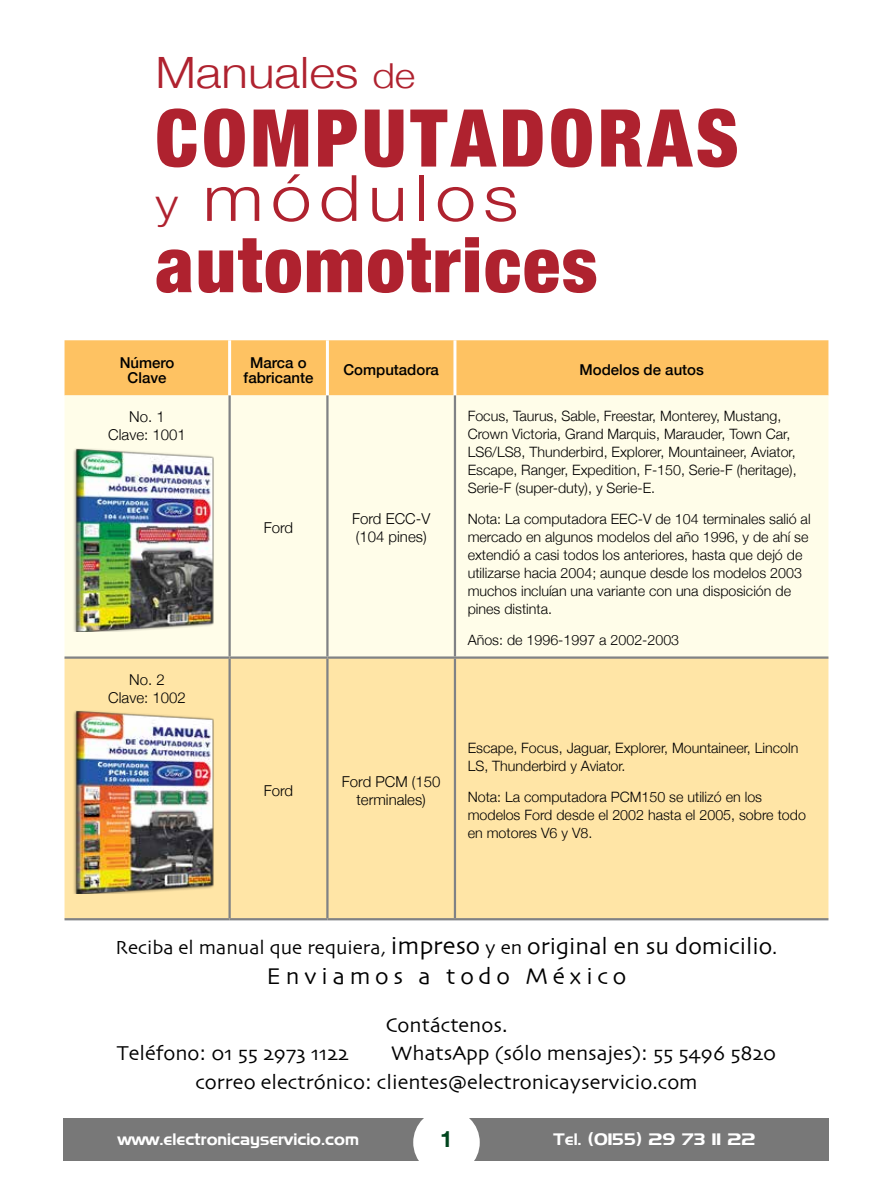
<style>
.page{position:relative;width:893px;height:1191px;background:#fff}
.page>*{position:absolute;margin:0;border:0;box-sizing:border-box;transform-origin:0 0}
.t1{font:900 condensed 79.8px "Helvetica Neue";letter-spacing:.05em;color:#af222f}
.t2{font:900 condensed 77.1px "Helvetica Neue";letter-spacing:.025em;color:#af222f}
.t3{font:300 63.9px "Helvetica Neue";letter-spacing:.1em;color:#af222f;scale:1.14 1}
.t4{font:300 43.2px "Helvetica Neue";color:#af222f;scale:1.14 1}
.t5{font:23.7px "Skia";letter-spacing:.2em;color:#000}
.t6{font:700 22.5px "Helvetica Neue";color:#00451e}
.t7{font:21px/28.5px "Skia";color:#000}
.t8{font:19.8px "Skia";color:#000}
.t9{font:16.5px "Denmark";color:#fff}
.t10{font:300 15px/18px "Helvetica Neue";color:#000;text-align:center}
.t11{font:500 15px/15px "Helvetica Neue";color:#000;text-align:center}
.t12{font:300 14.25px/18px "Helvetica Neue";color:#000}
.s1{font-size:34.35px}
.s2{font-size:43.2px}
.s3{font-size:25.05px}
.s4{font-size:23.7px}
</style>
<div class="page">
<div style="left:64px;top:1118px;width:765px;height:43px;background:#787878"></div>
<div style="left:413px;top:1109px;width:67px;height:66px;background:#fff;border-radius:50%"></div>
<div style="left:65px;top:340px;width:763px;height:55px;background:#fec262"></div>
<div style="left:65px;top:395px;width:763px;height:261px;background:#fffde9"></div>
<div style="left:65px;top:658px;width:763px;height:260px;background:#ffe5a6"></div>
<hr style="left:228px;top:340px;width:3px;height:55px;background:#fff">
<hr style="left:326px;top:340px;width:3px;height:55px;background:#fff">
<hr style="left:453px;top:340px;width:3px;height:55px;background:#fff">
<hr style="left:228px;top:395px;width:3px;height:261px;background:#808285">
<hr style="left:326px;top:395px;width:3px;height:261px;background:#808285">
<hr style="left:454px;top:395px;width:2px;height:261px;background:#808285">
<hr style="left:65px;top:656px;width:165px;height:2px;background:#808285">
<hr style="left:230px;top:656px;width:97px;height:2px;background:#808285">
<hr style="left:228px;top:658px;width:3px;height:260px;background:#808285">
<hr style="left:327px;top:656px;width:128px;height:2px;background:#808285">
<hr style="left:326px;top:658px;width:3px;height:260px;background:#808285">
<hr style="left:455px;top:656px;width:373px;height:2px;background:#808285">
<hr style="left:454px;top:658px;width:2px;height:260px;background:#808285">
<hr style="left:65px;top:918px;width:165px;height:2px;background:#808285">
<hr style="left:230px;top:918px;width:97px;height:2px;background:#808285">
<hr style="left:327px;top:918px;width:128px;height:2px;background:#808285">
<hr style="left:455px;top:918px;width:373px;height:2px;background:#808285">
<img style="left:72px;top:448px;width:146px;height:183px">
<img style="left:72px;top:710px;width:146px;height:183px">
<h3 class="t4" style="left:155px;top:38px;width:229px">Manuales <span class="s1">de</span></h3>
<h1 class="t1" style="left:155px;top:72px;width:585px">COMPUTADORAS</h1>
<h3 class="t3" style="left:155px;top:146px;width:320px"><span class="s2">y</span> módulos</h3>
<h2 class="t2" style="left:155px;top:201px;width:444px">automotrices</h2>
<p class="t11" style="left:120px;top:353px;width:56px">Número<br>Clave</p>
<p class="t11" style="left:244px;top:353px;width:71px">Marca o fabricante</p>
<p class="t11" style="left:343px;top:361px;width:97px">Computadora</p>
<p class="t11" style="left:579px;top:361px;width:126px">Modelos de autos</p>
<p class="t10" style="left:108px;top:406px;width:79px">No. 1<br>Clave: 1001</p>
<p class="t12" style="left:468px;top:406px;width:330px">Focus, Taurus, Sable, Freestar, Monterey, Mustang, Crown Victoria, Grand Marquis, Marauder, Town Car, LS6/LS8, Thunderbird, Explorer, Mountaineer, Aviator, Escape, Ranger, Expedition, F-150, Serie-F (heritage), Serie-F (super-duty), y Serie-E.</p>
<p class="t12" style="left:468px;top:509px;width:344px">Nota: La computadora EEC-V de 104 terminales salió al mercado en algunos modelos del año 1996, y de ahí se extendió a casi todos los anteriores, hasta que dejó de utilizarse hacia 2004; aunque desde los modelos 2003 muchos incluían una variante con una disposición de pines distinta.</p>
<p class="t12" style="left:468px;top:629px;width:213px">Años: de 1996-1997 a 2002-2003</p>
<p class="t10" style="left:264px;top:518px;width:31px">Ford</p>
<p class="t10" style="left:352px;top:509px;width:80px;text-align:left">Ford ECC-V (104 pines)</p>
<p class="t10" style="left:108px;top:669px;width:79px">No. 2<br>Clave: 1002</p>
<p class="t10" style="left:264px;top:780px;width:31px">Ford</p>
<p class="t10" style="left:342px;top:771px;width:100px">Ford PCM (150 terminales)</p>
<p class="t12" style="left:468px;top:738px;width:332px">Escape, Focus, Jaguar, Explorer, Mountaineer, Lincoln<br>LS, Thunderbird y Aviator.</p>
<p class="t12" style="left:468px;top:786px;width:340px">Nota: La computadora PCM150 se utilizó en los modelos Ford desde el 2002 hasta el 2005, sobre todo en motores V6 y V8.</p>
<h3 class="t8" style="left:116px;top:935px;width:663px">Reciba el manual que requiera, <span class="s3">impreso</span> y en <span class="s4">original en su domicilio</span>.</h3>
<h3 class="t5" style="left:267px;top:962px;width:361px">Enviamos a todo México</h3>
<h3 class="t7" style="left:385px;top:1011px;width:123px">Contáctenos.</h3>
<h3 class="t7" style="left:117px;top:1040px;width:233px">Teléfono: 01 55 2973 1122</h3>
<h3 class="t7" style="left:195px;top:1040px;width:582px;text-indent:195px">WhatsApp (sólo mensajes): 55 5496 5820 correo electrónico: clientes@electronicayservicio.com</h3>
<p class="t9" style="left:118px;top:1129px;width:243px">www.electronicayservicio.com</p>
<h3 class="t6" style="left:440px;top:1121px;width:14px">1</h3>
<p class="t9" style="left:554px;top:1129px;width:203px">Tel. (0155) 29 73 11 22</p>
</div>
